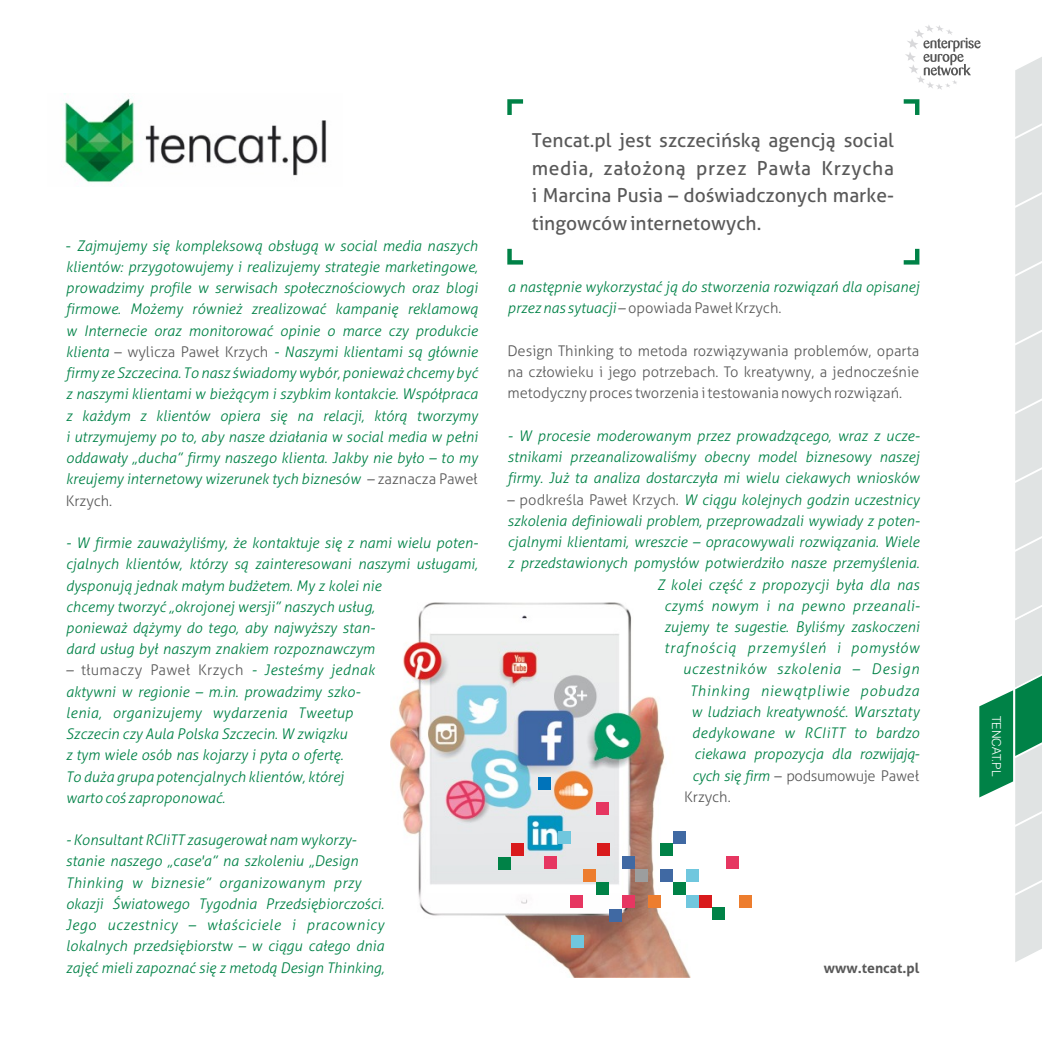
<style>
.page{position:relative;width:1042px;height:1042px;background:#fff}
.page>*{position:absolute;margin:0;border:0;box-sizing:border-box;transform-origin:0 0}
.t1{font:19.25px/27.7px "Aller";color:#595959;text-align:justify}
.t2{font:italic 300 14.7px/21.2px "Aller";color:#008247;text-align:justify}
.t3{font:300 14.7px/21.3px "Aller";color:#595959;text-align:justify}
.t4{font:italic 300 14.7px "Aller";letter-spacing:.025em;color:#008247}
.t5{font:italic 300 14.7px "Aller";letter-spacing:.02em;color:#008247}
.t6{font:italic 300 14.7px "Aller";letter-spacing:.06em;color:#008247}
.t7{font:300 14.7px "Aller";letter-spacing:-.025em;color:#595959}
.t8{font:italic 300 14.7px "Aller";letter-spacing:.04em;color:#008247}
.t9{font:italic 300 14.7px "Aller";letter-spacing:.045em;color:#008247}
.t10{font:300 14.7px "Aller";letter-spacing:.025em;color:#595959}
.t11{font:700 14px "Aller";color:#595959}
.t12{font:11.38px "Swis 721 Lt PL";letter-spacing:-3.305em;color:#fff}
.s1{font-style:normal}
.s2{font-style:italic;color:#008247}
.s3{font-style:normal;color:#595959}
.s4{font-style:italic}
</style>
<div class="page">
<img style="left:391px;top:602px;width:299px;height:376px">
<svg style="left:507px;top:99px;width:16px;height:16px"></svg>
<svg style="left:507px;top:249px;width:16px;height:16px"></svg>
<div style="left:673px;top:831px;width:13px;height:12px;background:#4069a3"></div>
<div style="left:661px;top:844px;width:12px;height:12px;background:#008247"></div>
<div style="left:623px;top:856px;width:12px;height:13px;background:#4069a3"></div>
<div style="left:686px;top:869px;width:13px;height:13px;background:#70c7de"></div>
<div style="left:661px;top:869px;width:12px;height:13px;background:#4069a3"></div>
<div style="left:635px;top:869px;width:12px;height:13px;background:#9c9e9e"></div>
<div style="left:673px;top:882px;width:13px;height:12px;background:#008247"></div>
<div style="left:686px;top:895px;width:13px;height:12px;background:#70c7de"></div>
<div style="left:648px;top:895px;width:12px;height:12px;background:#ed7d2e"></div>
<div style="left:699px;top:895px;width:13px;height:12px;background:#d91a1c"></div>
<div style="left:712px;top:908px;width:12px;height:12px;background:#008247"></div>
<div style="left:726px;top:856px;width:12px;height:13px;background:#e63661"></div>
<div style="left:740px;top:895px;width:12px;height:13px;background:#ed7d2e"></div>
<div style="left:499px;top:857px;width:12px;height:12px;background:#008247"></div>
<div style="left:596px;top:802px;width:13px;height:12px;background:#e63661"></div>
<div style="left:558px;top:831px;width:12px;height:12px;background:#70c7de"></div>
<div style="left:597px;top:844px;width:12px;height:12px;background:#d91a1c"></div>
<div style="left:545px;top:856px;width:12px;height:13px;background:#e63661"></div>
<div style="left:583px;top:869px;width:13px;height:13px;background:#ed7d2e"></div>
<div style="left:596px;top:882px;width:13px;height:12px;background:#008247"></div>
<div style="left:609px;top:910px;width:12px;height:12px;background:#4069a3"></div>
<div style="left:571px;top:895px;width:12px;height:12px;background:#e63661"></div>
<div style="left:622px;top:895px;width:12px;height:12px;background:#e63661"></div>
<div style="left:572px;top:936px;width:12px;height:12px;background:#70c7de"></div>
<div style="left:511px;top:844px;width:13px;height:12px;background:#d91a1c"></div>
<div style="left:538px;top:777px;width:12px;height:12px;background:#0073ba"></div>
<img style="left:64px;top:93px;width:263px;height:90px">
<svg style="left:903px;top:25px;width:139px;height:937px"></svg>
<p class="t2" style="left:66px;top:236px;width:413px"><span class="s1">-</span> Zajmujemy się kompleksową obsługą w social media naszych klientów: przygotowujemy i realizujemy strategie marketingowe, prowadzimy profile w serwisach społecznościowych oraz blogi</p>
<h1 class="t1" style="left:532px;top:129px;width:364px">Tencat.pl jest szczecińską agencją social media, założoną przez Pawła Krzycha i Marcina Pusia – doświadczonych marke&shy;tingowców internetowych.</h1>
<p class="t2" style="left:507px;top:278px;width:413px">a następnie wykorzystać ją do stworzenia rozwiązań dla opisanej</p>
<p class="t2" style="left:66px;top:300px;width:413px">firmowe. Możemy również zrealizować kampanię reklamową</p>
<p class="t3" style="left:507px;top:299px;width:275px"><span class="s2">przez nas sytuacji</span> – opowiada Paweł Krzych.</p>
<p class="t2" style="left:66px;top:321px;width:413px">w Internecie oraz monitorować opinie o marce czy produkcie klienta <span class="s3">– wylicza Paweł Krzych</span> - Naszymi klientami są głównie firmy ze Szczecina. To nasz świadomy wybór, ponieważ chcemy być z naszymi klientami w bieżącym i szybkim kontakcie. Współpraca z każdym z klientów opiera się na relacji, którą tworzymy i utrzymujemy po to, aby nasze działania w social media w pełni</p>
<p class="t3" style="left:507px;top:341px;width:413px">Design Thinking to metoda rozwiązywania problemów, oparta na człowieku i jego potrzebach. To kreatywny, a jednocześnie metodyczny proces tworzenia i testowania nowych rozwiązań.</p>
<p class="t2" style="left:507px;top:427px;width:414px">- W procesie moderowanym przez prowadzącego, wraz z ucze-</p>
<p class="t2" style="left:66px;top:449px;width:413px">oddawały „ducha” firmy naszego klienta. Jakby nie było – to my</p>
<p class="t2" style="left:507px;top:448px;width:413px">stnikami przeanalizowaliśmy obecny model biznesowy naszej</p>
<p class="t2" style="left:66px;top:470px;width:296px">kreujemy internetowy wizerunek tych biznesów</p>
<p class="t2" style="left:507px;top:469px;width:413px">firmy. Już ta analiza dostarczyła mi wielu ciekawych wniosków</p>
<p class="t2" style="left:507px;top:490px;width:413px"><span class="s3">– podkreśla Paweł Krzych.</span> W ciągu kolejnych godzin uczestnicy szkolenia definiowali problem, przeprowadzali wywiady z poten-</p>
<p class="t2" style="left:66px;top:534px;width:413px">- W firmie zauważyliśmy, że kontaktuje się z nami wielu poten-</p>
<p class="t2" style="left:507px;top:533px;width:413px">cjalnymi klientami, wreszcie – opracowywali rozwiązania. Wiele</p>
<p class="t2" style="left:66px;top:555px;width:413px">cjalnych klientów, którzy są zainteresowani naszymi usługami,</p>
<p class="t2" style="left:507px;top:554px;width:413px">z przedstawionych pomysłów potwierdziło nasze przemyślenia.</p>
<p class="t2" style="left:66px;top:576px;width:317px">dysponują jednak małym budżetem. My z kolei nie</p>
<p class="t2" style="left:657px;top:575px;width:264px">Z kolei część z propozycji była dla nas</p>
<p class="t2" style="left:66px;top:597px;width:310px">chcemy tworzyć „okrojonej wersji” naszych usług,</p>
<p class="t4" style="left:664px;top:600px;width:257px">czymś nowym i na pewno przeanali-</p>
<p class="t2" style="left:66px;top:619px;width:310px">ponieważ dążymy do tego, aby najwyższy stan-</p>
<p class="t2" style="left:664px;top:618px;width:257px">zujemy te sugestie. Byliśmy zaskoczeni</p>
<p class="t2" style="left:66px;top:640px;width:310px">dard usług był naszym znakiem rozpoznawczym</p>
<p class="t6" style="left:664px;top:642px;width:257px">trafnością przemyśleń i pomysłów</p>
<p class="t4" style="left:251px;top:664px;width:125px">- Jesteśmy jednak</p>
<p class="t8" style="left:682px;top:663px;width:238px">uczestników szkolenia – Design</p>
<p class="t2" style="left:66px;top:682px;width:296px">aktywni w regionie – m.in. prowadzimy szko-</p>
<p class="t9" style="left:689px;top:685px;width:231px">Thinking niewątpliwie pobudza</p>
<p class="t5" style="left:66px;top:707px;width:289px">lenia, organizujemy wydarzenia Tweetup</p>
<p class="t2" style="left:691px;top:702px;width:229px">w ludziach kreatywność. Warsztaty</p>
<p class="t2" style="left:66px;top:725px;width:283px">Szczecin czy Aula Polska Szczecin. W związku</p>
<p class="t4" style="left:692px;top:727px;width:229px">dedykowane w RCIiTT to bardzo</p>
<p class="t2" style="left:66px;top:746px;width:279px">z tym wiele osób nas kojarzy i pyta o ofertę.</p>
<p class="t2" style="left:694px;top:745px;width:227px">ciekawa propozycja dla rozwijają-</p>
<p class="t2" style="left:66px;top:767px;width:279px">To duża grupa potencjalnych klientów, której</p>
<p class="t7" style="left:692px;top:770px;width:228px"><span class="s2">cych się firm</span> – podsumowuje Paweł</p>
<p class="t2" style="left:66px;top:788px;width:161px">warto coś zaproponować.</p>
<p class="t2" style="left:66px;top:831px;width:320px;text-align:left">- Konsultant RCIiTT zasugerował nam wykorzy&shy;stanie naszego „case'a” na szkoleniu „Design Thinking w biznesie” organizowanym przy okazji Światowego Tygodnia Przedsiębiorczości.<br>Jego uczestnicy – właściciele i pracownicy lokalnych przedsiębiorstw – w ciągu całego dnia zajęć mieli zapoznać się z metodą Design Thinking,</p>
<p class="t3" style="left:367px;top:470px;width:112px">– zaznacza Paweł</p>
<p class="t3" style="left:66px;top:491px;width:48px">Krzych.</p>
<p class="t10" style="left:66px;top:664px;width:179px"><span class="s4">–</span> tłumaczy Paweł Krzych</p>
<p class="t3" style="left:684px;top:787px;width:48px">Krzych.</p>
<p class="t11" style="left:824px;top:963px;width:97px">www.tencat.pl</p>
<p class="t12" style="left:1000px;top:716px;width:93px;rotate:90deg">TENCAT. PL</p>
</div>
